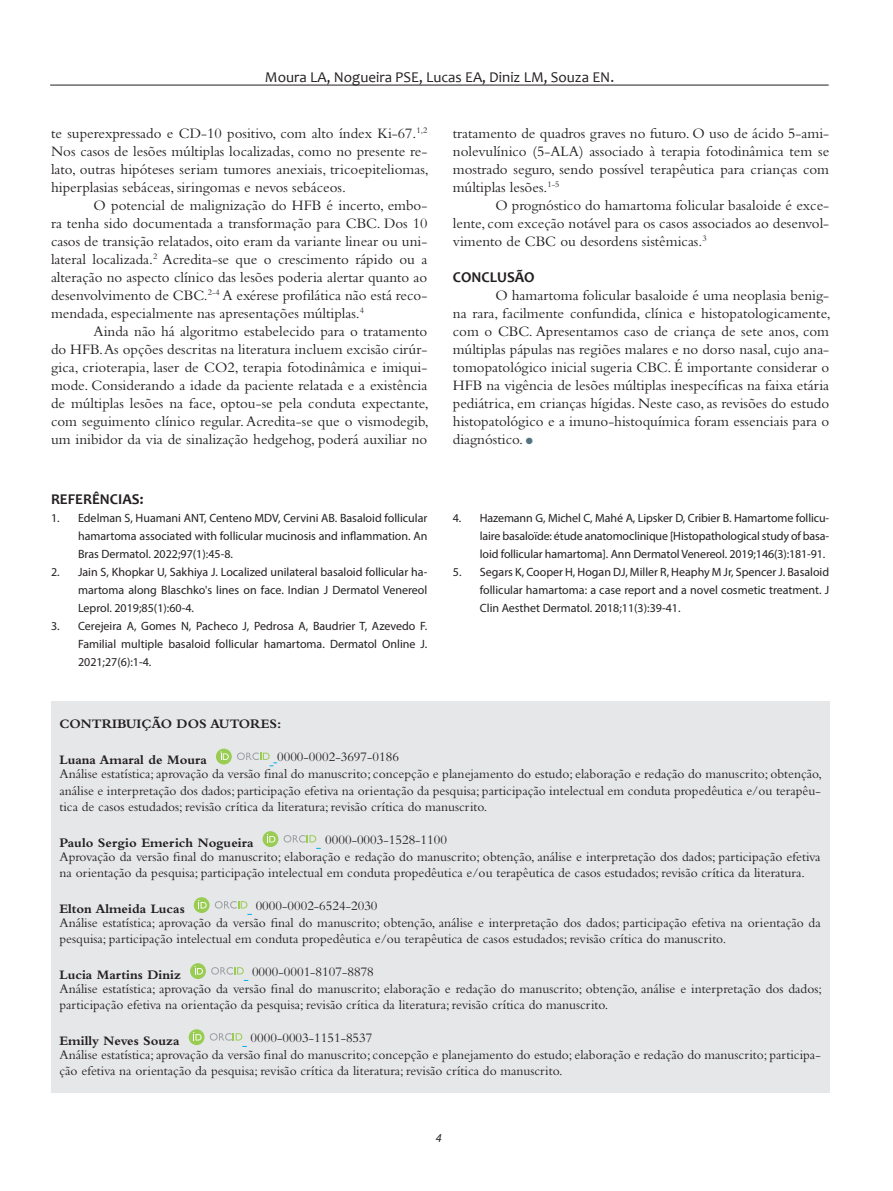
<style>
.page{position:relative;width:893px;height:1191px;background:#fff}
.page>*{position:absolute;margin:0;border:0;box-sizing:border-box;transform-origin:0 0}
.t1{font:15px/18px "Bembo Std";color:#231f20;text-align:justify}
.t2{font:15px "Candara";color:#231f20}
.t3{font:700 15px "Candara";color:#231f20}
.t4{font:13.5px/16.5px "Bembo Std";color:#231f20}
.t5{font:700 13.5px "Bembo Std";color:#231f20}
.t6{font:12px/18px "Myriad Pro";color:#231f20;text-align:justify}
.t7{font:italic 12px "Myriad Pro";color:#231f20}
.s1{color:#557482}
</style>
<div class="page">
<hr style="left:50px;top:85px;width:779px;height:1px;background:#231f20">
<div style="left:51px;top:701px;width:778px;height:392px;background:#e6e7e9"></div>
<svg style="left:216px;top:748px;width:16px;height:16px"></svg>
<svg style="left:237px;top:752px;width:40px;height:14px"></svg>
<svg style="left:220px;top:751px;width:9px;height:9px"></svg>
<svg style="left:263px;top:831px;width:15px;height:16px"></svg>
<svg style="left:284px;top:835px;width:32px;height:7px"></svg>
<svg style="left:267px;top:834px;width:8px;height:8px"></svg>
<svg style="left:194px;top:897px;width:16px;height:16px"></svg>
<svg style="left:215px;top:901px;width:32px;height:7px"></svg>
<svg style="left:198px;top:900px;width:9px;height:8px"></svg>
<svg style="left:190px;top:963px;width:16px;height:16px"></svg>
<svg style="left:211px;top:967px;width:33px;height:7px"></svg>
<svg style="left:195px;top:966px;width:8px;height:8px"></svg>
<div style="left:189px;top:1029px;width:15px;height:16px;background:#99cc52;border-radius:50%"></div>
<svg style="left:210px;top:1033px;width:32px;height:7px"></svg>
<svg style="left:193px;top:1032px;width:9px;height:8px"></svg>
<p class="t2" style="left:265px;top:67px;width:351px">Moura LA, Nogueira PSE, Lucas EA, Diniz LM, Souza EN.</p>
<p class="t1" style="left:51px;top:124px;width:379px">te superexpressado e CD-10 positivo, com alto índex Ki-67.<sup>1,2<br></sup>Nos casos de lesões múltiplas localizadas, como no presente re&shy;lato, outras hipóteses seriam tumores anexiais, tricoepiteliomas, hiperplasias sebáceas, siringomas e nevos sebáceos.</p>
<p class="t1" style="left:51px;top:196px;width:378px;text-indent:43px">O potencial de malignização do HFB é incerto, embo&shy;ra tenha sido documentada a transformação para CBC. Dos 10 casos de transição relatados, oito eram da variante linear ou uni&shy;lateral localizada.<sup>2</sup> Acredita-se que o crescimento rápido ou a alteração no aspecto clínico das lesões poderia alertar quanto ao desenvolvimento de CBC.<sup>2-4</sup> A exérese profilática não está reco&shy;mendada, especialmente nas apresentações múltiplas.<sup>4</sup></p>
<p class="t1" style="left:51px;top:322px;width:379px;text-indent:43px">Ainda não há algoritmo estabelecido para o tratamento do HFB. As opções descritas na literatura incluem excisão cirúr&shy;gica, crioterapia, laser de CO2, terapia fotodinâmica e imiqui&shy;mode. Considerando a idade da paciente relatada e a existência de múltiplas lesões na face, optou-se pela conduta expectante, com seguimento clínico regular. Acredita-se que o vismodegib, um inibidor da via de sinalização hedgehog, poderá auxiliar no</p>
<p class="t3" style="left:51px;top:490px;width:94px">REFERÊNCIAS:</p>
<p class="t6" style="left:78px;top:509px;width:351px;text-indent:-27px">1. Edelman S, Huamani ANT, Centeno MDV, Cervini AB. Basaloid follicular hamartoma associated with follicular mucinosis and inflammation. An Bras Dermatol. 2022;97(1):45-8.</p>
<p class="t6" style="left:78px;top:563px;width:351px;text-indent:-27px">2. Jain S, Khopkar U, Sakhiya J. Localized unilateral basaloid follicular ha&shy;martoma along Blaschko's lines on face. Indian J Dermatol Venereol Leprol. 2019;85(1):60-4.</p>
<p class="t6" style="left:78px;top:617px;width:351px;text-indent:-27px">3. Cerejeira A, Gomes N, Pacheco J, Pedrosa A, Baudrier T, Azevedo F.<br>Familial multiple basaloid follicular hamartoma. Dermatol Online J.<br>2021;27(6):1-4.</p>
<p class="t1" style="left:453px;top:124px;width:378px">tratamento de quadros graves no futuro. O uso de ácido 5-ami&shy;nolevulínico (5-ALA) associado à terapia fotodinâmica tem se mostrado seguro, sendo possível terapêutica para crianças com múltiplas lesões.<sup>1-5</sup></p>
<p class="t1" style="left:453px;top:196px;width:378px;text-indent:43px">O prognóstico do hamartoma folicular basaloide é exce&shy;lente, com exceção notável para os casos associados ao desenvol&shy;vimento de CBC ou desordens sistêmicas.<sup>3</sup></p>
<p class="t3" style="left:453px;top:268px;width:83px">CONCLUSÃO</p>
<p class="t1" style="left:453px;top:286px;width:379px;text-indent:43px">O hamartoma folicular basaloide é uma neoplasia benig&shy;na rara, facilmente confundida, clínica e histopatologicamente, com o CBC. Apresentamos caso de criança de sete anos, com múltiplas pápulas nas regiões malares e no dorso nasal, cujo ana&shy;tomopatológico inicial sugeria CBC. É importante considerar o HFB na vigência de lesões múltiplas inespecíficas na faixa etária pediátrica, em crianças hígidas. Neste caso, as revisões do estudo histopatológico e a imuno-histoquímica foram essenciais para o diagnóstico. <span class="s1">●</span></p>
<p class="t6" style="left:480px;top:509px;width:351px;text-indent:-27px">4. Hazemann G, Michel C, Mahé A, Lipsker D, Cribier B. Hamartome follicu&shy;laire basaloïde: étude anatomoclinique [Histopathological study of basa&shy;loid follicular hamartoma]. Ann Dermatol Venereol. 2019;146(3):181-91.</p>
<p class="t6" style="left:480px;top:563px;width:351px;text-indent:-27px">5. Segars K, Cooper H, Hogan DJ, Miller R, Heaphy M Jr, Spencer J. Basaloid follicular hamartoma: a case report and a novel cosmetic treatment. J Clin Aesthet Dermatol. 2018;11(3):39-41.</p>
<p class="t5" style="left:60px;top:716px;width:223px">CONTRIBUIÇÃO DOS AUTORES:</p>
<p class="t5" style="left:60px;top:752px;width:149px">Luana Amaral de Moura</p>
<p class="t4" style="left:277px;top:748px;width:123px">0000-0002-3697-0186</p>
<p class="t4" style="left:60px;top:765px;width:764px;text-align:justify">Análise estatística; aprovação da versão final do manuscrito; concepção e planejamento do estudo; elaboração e redação do manuscrito; obtenção, análise e interpretação dos dados; participação efetiva na orientação da pesquisa; participação intelectual em conduta propedêutica e/ou terapêu&shy;tica de casos estudados; revisão crítica da literatura; revisão crítica do manuscrito.</p>
<p class="t5" style="left:60px;top:835px;width:196px">Paulo Sergio Emerich Nogueira</p>
<p class="t4" style="left:325px;top:831px;width:123px">0000-0003-1528-1100</p>
<p class="t4" style="left:60px;top:847px;width:763px">Aprovação da versão final do manuscrito; elaboração e redação do manuscrito; obtenção, análise e interpretação dos dados; participação efetiva na orientação da pesquisa; participação intelectual em conduta propedêutica e/ou terapêutica de casos estudados; revisão crítica da literatura.</p>
<p class="t5" style="left:60px;top:901px;width:127px">Elton Almeida Lucas</p>
<p class="t4" style="left:256px;top:897px;width:123px">0000-0002-6524-2030</p>
<p class="t4" style="left:60px;top:913px;width:763px">Análise estatística; aprovação da versão final do manuscrito; obtenção, análise e interpretação dos dados; participação efetiva na orientação da pesquisa; participação intelectual em conduta propedêutica e/ou terapêutica de casos estudados; revisão crítica do manuscrito.</p>
<p class="t5" style="left:60px;top:967px;width:123px">Lucia Martins Diniz</p>
<p class="t4" style="left:252px;top:963px;width:123px">0000-0001-8107-8878</p>
<p class="t4" style="left:60px;top:979px;width:764px">Análise estatística; aprovação da versão final do manuscrito; elaboração e redação do manuscrito; obtenção, análise e interpretação dos dados; participação efetiva na orientação da pesquisa; revisão crítica da literatura; revisão crítica do manuscrito.</p>
<p class="t5" style="left:60px;top:1033px;width:122px">Emilly Neves Souza</p>
<p class="t4" style="left:251px;top:1029px;width:123px">0000-0003-1151-8537</p>
<p class="t4" style="left:60px;top:1045px;width:763px">Análise estatística; aprovação da versão final do manuscrito; concepção e planejamento do estudo; elaboração e redação do manuscrito; participa&shy;ção efetiva na orientação da pesquisa; revisão crítica da literatura; revisão crítica do manuscrito.</p>
<p class="t7" style="left:436px;top:1130px;width:7px">4</p>
</div>
